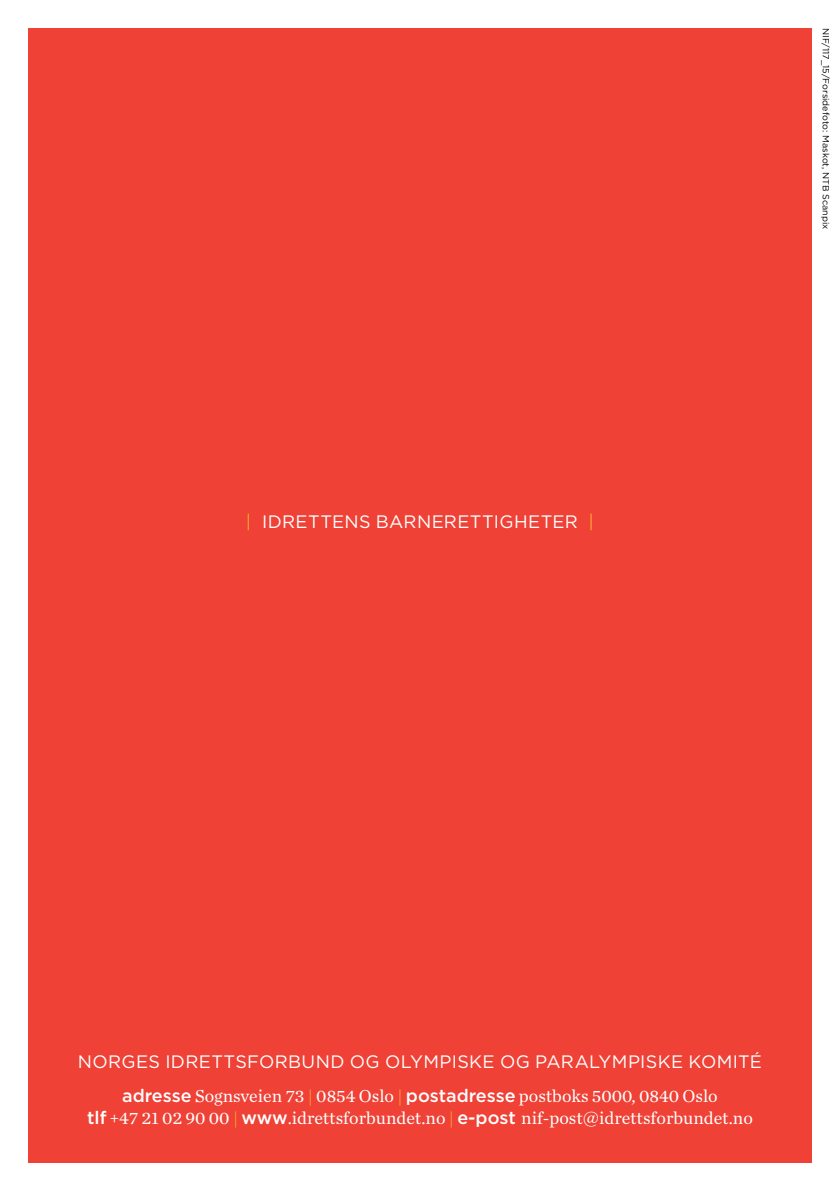
<style>
.page{position:relative;width:840px;height:1191px;background:#fff}
.page>*{position:absolute;margin:0;border:0;box-sizing:border-box;transform-origin:0 0}
.t1{font:18px/21.6px "Chronicle Text G1";color:#fff;text-align:center}
.t2{font:18px "Gotham";letter-spacing:.02em;color:#fff}
.t3{font:9px "Gotham";color:#000}
.s1{color:#faa634}
.s2{font-family:"Gotham";font-weight:500}
</style>
<div class="page">
<div style="left:28px;top:28px;width:783px;height:1134px;background:#ef4135"></div>
<p class="t2" style="left:246px;top:510px;width:349px"><span class="s1">|</span> IDRETTENS BARNERETTIGHETER <span class="s1">|</span></p>
<p class="t3" style="left:831px;top:28px;width:202px;rotate:90deg">NIF/117_15/Forsidefoto: Maskot, NTB Scanpix</p>
<p class="t2" style="left:78px;top:1050px;width:685px">NORGES IDRETTSFORBUND OG OLYMPISKE OG PARALYMPISKE KOMITÉ</p>
<p class="t1" style="left:87px;top:1084px;width:667px"><span class="s2">adresse</span> Sognsveien 73 <span class="s1">|</span> 0854 Oslo <span class="s1">|</span> <span class="s2">postadresse</span> postboks 5000, 0840 Oslo<br><span class="s2">tlf</span> +47 21 02 90 00 <span class="s1">|</span> <span class="s2">www</span>.idrettsforbundet.no <span class="s1">|</span> <span class="s2">e-post</span> nif-post@idrettsforbundet.no</p>
</div>
